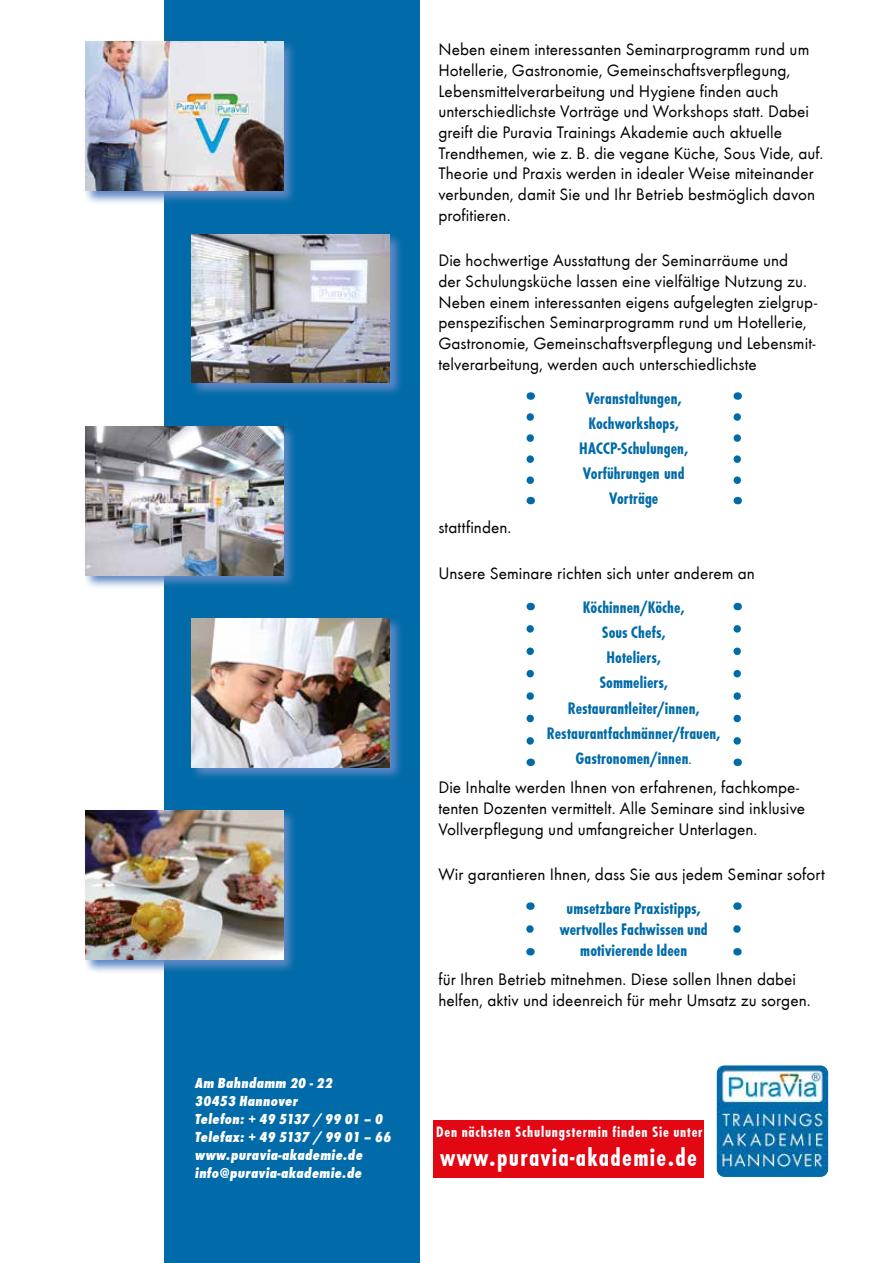
<style>
.page{position:relative;width:893px;height:1263px;background:#fff}
.page>*{position:absolute;margin:0;border:0;box-sizing:border-box;transform-origin:0 0}
.t1{font:26.25px "Futura TCE Bol Con";letter-spacing:.05em;color:#fff}
.t2{font:17.25px/20.7px "Futura TCE Boo";letter-spacing:.005em;color:#000}
.t3{font:17.25px/25px "Futura TCE Bol Con";letter-spacing:.005em;color:#006ba8;text-align:center}
.t4{font:15.6px "Futura TCE Bol Con";letter-spacing:.05em;color:#fff}
.t5{font:15px/18px "Futura TCE Ext Bol Con Obl";letter-spacing:.025em;color:#fff}
.s1{font-family:"Futura TCE Boo"}
</style>
<div class="page">
<div style="left:165px;top:0;width:255px;height:1263px;background:#006ba8"></div>
<svg style="left:85px;top:424px;width:209px;height:165px"></svg>
<img style="left:85px;top:426px;width:198px;height:149px">
<svg style="left:191px;top:620px;width:210px;height:158px;background:#387db7"></svg>
<img style="left:191px;top:618px;width:199px;height:149px">
<svg style="left:193px;top:236px;width:208px;height:158px;background:#347bb8"></svg>
<img style="left:191px;top:234px;width:199px;height:149px">
<svg style="left:85px;top:808px;width:209px;height:166px"></svg>
<img style="left:85px;top:811px;width:198px;height:148px">
<svg style="left:85px;top:40px;width:209px;height:165px"></svg>
<img style="left:85px;top:42px;width:198px;height:149px">
<svg style="left:733px;top:629px;width:8px;height:116px"></svg>
<svg style="left:526px;top:629px;width:8px;height:116px"></svg>
<svg style="left:733px;top:417px;width:8px;height:67px"></svg>
<svg style="left:526px;top:417px;width:8px;height:67px"></svg>
<svg style="left:733px;top:929px;width:8px;height:4px"></svg>
<svg style="left:526px;top:929px;width:8px;height:4px"></svg>
<div style="left:433px;top:1120px;width:271px;height:57px;background:#e30613"></div>
<img style="left:718px;top:1066px;width:109px;height:110px">
<div style="left:716px;top:1064px;width:113px;height:114px;border:1px solid #fff;border-radius:8px"></div>
<p class="t5" style="left:195px;top:1074px;width:197px">Am Bahndamm 20 - 22<br>30453 Hannover<br>Telefon: + 49 5137 / 99 01 – 0<br>Telefax: + 49 5137 / 99 01 – 66 www.puravia-akademie.de info@puravia-akademie.de</p>
<p class="t2" style="left:438px;top:39px;width:386px">Neben einem interessanten Seminarprogramm rund um Hotellerie, Gastronomie, Gemeinschaftsverpflegung, Lebensmittelverarbeitung und Hygiene finden auch unterschiedlichste Vorträge und Workshops statt. Dabei greift die Puravia Trainings Akademie auch aktuelle Trendthemen, wie z. B. die vegane Küche, Sous Vide, auf.<br>Theorie und Praxis werden in idealer Weise miteinander verbunden, damit Sie und Ihr Betrieb bestmöglich davon profitieren.</p>
<p class="t2" style="left:438px;top:250px;width:380px">Die hochwertige Ausstattung der Seminarräume und<br>der Schulungsküche lassen eine vielfältige Nutzung zu.<br>Neben einem interessanten eigens aufgelegten zielgrup&shy;penspezifischen Seminarprogramm rund um Hotellerie, Gastronomie, Gemeinschaftsverpflegung und Lebensmit&shy;telverarbeitung, werden auch unterschiedlichste</p>
<p class="t3" style="left:579px;top:385px;width:111px">Veranstaltungen,<br>Kochworkshops,<br>HACCP-Schulungen,<br>Vorführungen und<br>Vorträge</p>
<p class="t2" style="left:438px;top:517px;width:75px">stattfinden.</p>
<p class="t2" style="left:438px;top:563px;width:318px">Unsere Seminare richten sich unter anderem an</p>
<p class="t3" style="left:547px;top:595px;width:175px">Köchinnen/Köche,<br>Sous Chefs,<br>Hoteliers,<br>Sommeliers,<br>Restaurantleiter/innen,<br>Restaurantfachmänner/frauen,<br>Gastronomen/innen<span class="s1">.</span></p>
<p class="t2" style="left:438px;top:777px;width:368px">Die Inhalte werden Ihnen von erfahrenen, fachkompe&shy;tenten Dozenten vermittelt. Alle Seminare sind inklusive<br>Vollverpflegung und umfangreicher Unterlagen.</p>
<p class="t2" style="left:438px;top:864px;width:388px">Wir garantieren Ihnen, dass Sie aus jedem Seminar sofort</p>
<p class="t3" style="left:560px;top:898px;width:149px;line-height:20.7px">umsetzbare Praxistipps, wertvolles Fachwissen und motivierende Ideen</p>
<p class="t2" style="left:438px;top:969px;width:374px">für Ihren Betrieb mitnehmen. Diese sollen Ihnen dabei helfen, aktiv und ideenreich für mehr Umsatz zu sorgen.</p>
<p class="t4" style="left:436px;top:1122px;width:268px">Den nächsten Schulungstermin finden Sie unter</p>
<h1 class="t1" style="left:440px;top:1142px;width:258px">www.puravia-akademie.de</h1>
</div>
